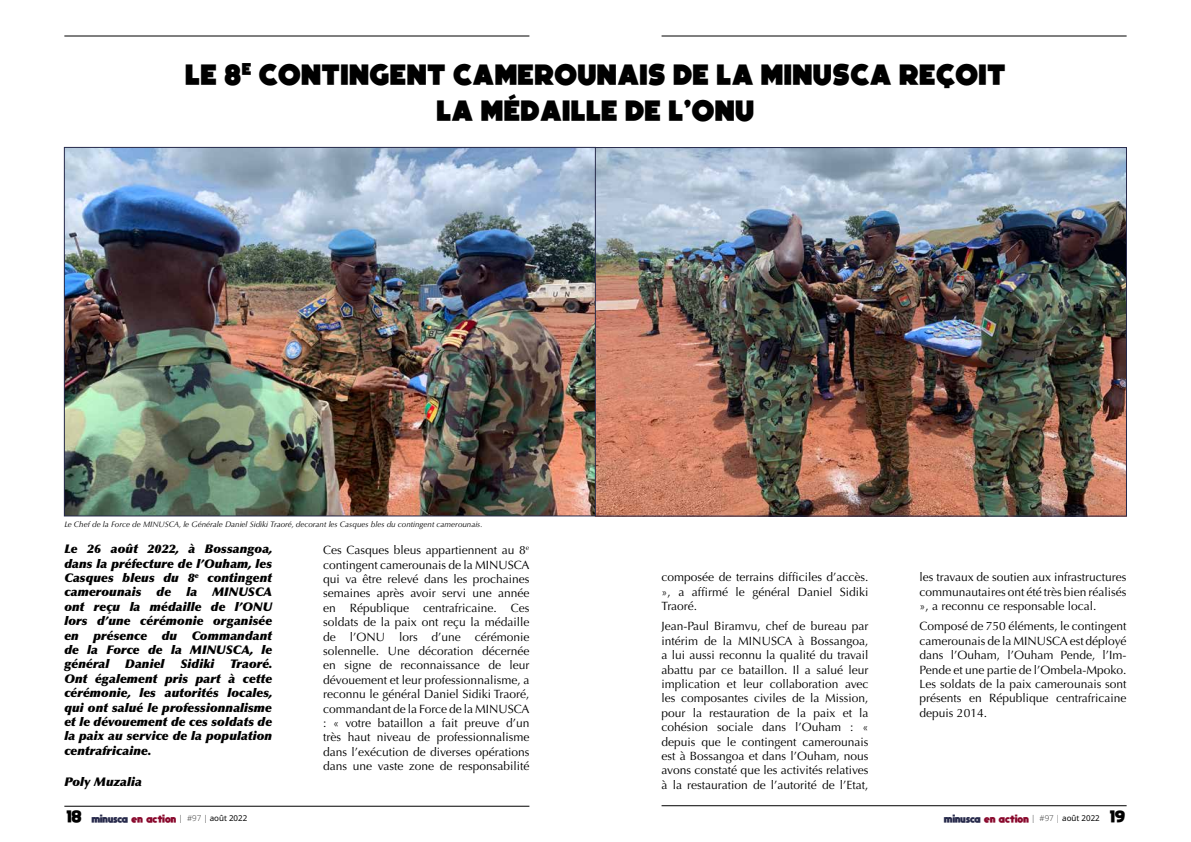
<style>
.page{position:relative;width:1191px;height:842px;background:#fff}
.page>*{position:absolute;margin:0;border:0;box-sizing:border-box;transform-origin:0 0}
.t1{font:30px/36px "Boldfinger";color:#000;text-align:center}
.t2{font:12px/14.4px "Optima LT Pro";color:#000;text-align:justify}
.t3{font:italic 900 12px/14.4px "Optima LT Pro";color:#000;text-align:justify}
.t4{font:italic 8px "Optima LT Pro";color:#000}
.t5{font:800 8px "moon get";color:#89082c}
.s1{font-size:12px;color:#000}
.s2{color:#272a4b}
.s3{font-family:"Noto Sans";font-weight:200;color:#000}
.s4{font-family:"Noto Sans";font-weight:400;color:#000}
</style>
<div class="page">
<hr style="left:64px;top:806px;width:465px;height:1px;background:#000">
<hr style="left:661px;top:805px;width:465px;height:1px;background:#000">
<hr style="left:64px;top:36px;width:465px;height:1px;background:#000">
<hr style="left:661px;top:36px;width:465px;height:1px;background:#000">
<img style="left:66px;top:149px;width:1058px;height:365px">
<h1 class="t1" style="left:185px;top:56px;width:822px">LE 8<sup>E</sup> CONTINGENT CAMEROUNAIS DE LA MINUSCA REÇOIT<br>LA MÉDAILLE DE L’ONU</h1>
<p class="t4" style="left:64px;top:519px;width:420px">Le Chef de la Force de MINUSCA, le Générale Daniel Sidiki Traoré, decorant les Casques bles du contingent camerounais.</p>
<p class="t3" style="left:64px;top:542px;width:210px">Le 26 août 2022, à Bossangoa, dans la préfecture de l’Ouham, les Casques bleus du 8<sup>e</sup> contingent camerounais</p>
<p class="t3" style="left:157px;top:585px;width:16px">de</p>
<p class="t3" style="left:186px;top:585px;width:12px">la</p>
<p class="t3" style="left:64px;top:585px;width:209px;text-indent:148px">MINUSCA ont reçu la médaille de l’ONU lors d’une cérémonie organisée en présence du Commandant de la Force de la MINUSCA, le général</p>
<p class="t3" style="left:64px;top:657px;width:210px;text-indent:166px">Traoré.<br>Ont également pris part à cette cérémonie, les autorités locales, qui ont salué le professionnalisme et le dévouement de ces soldats de la paix au service de la population centrafricaine.</p>
<p class="t3" style="left:64px;top:775px;width:79px">Poly Muzalia</p>
<p class="t3" style="left:125px;top:657px;width:41px">Daniel</p>
<p class="t3" style="left:180px;top:657px;width:35px">Sidiki</p>
<p class="t2" style="left:323px;top:543px;width:208px">Ces Casques bleus appartiennent au 8<sup>e </sup>contingent camerounais de la MINUSCA qui va être relevé dans les prochaines semaines après avoir servi une année en République centrafricaine. Ces soldats de la paix ont reçu la médaille de l’ONU lors d’une cérémonie solennelle. Une décoration décernée en signe de reconnaissance de leur dévouement et leur professionnalisme, a reconnu le général Daniel Sidiki Traoré, commandant de la Force de la MINUSCA : « votre bataillon a fait preuve d’un très haut niveau de professionnalisme dans l’exécution de diverses opérations dans une vaste zone de responsabilité</p>
<p class="t2" style="left:661px;top:570px;width:208px">composée de terrains difficiles d’accès. », a affirmé le général Daniel Sidiki Traoré.</p>
<p class="t2" style="left:661px;top:619px;width:208px">Jean-Paul Biramvu, chef de bureau par intérim de la MINUSCA à Bossangoa, a lui aussi reconnu la qualité du travail abattu par ce bataillon. Il a salué leur implication et leur collaboration avec les composantes civiles de la Mission, pour la restauration de la paix et la cohésion sociale dans l’Ouham : « depuis que le contingent camerounais est à Bossangoa et dans l’Ouham, nous avons constaté que les activités relatives à la restauration de l’autorité de l’Etat,</p>
<p class="t2" style="left:919px;top:570px;width:208px">les travaux de soutien aux infrastructures communautaires ont été très bien réalisés », a reconnu ce responsable local.</p>
<p class="t2" style="left:919px;top:619px;width:208px">Composé de 750 éléments, le contingent camerounais de la MINUSCA est déployé dans l’Ouham, l’Ouham Pende, l’Im-Pende et une partie de l’Ombela-Mpoko.<br>Les soldats de la paix camerounais sont présents en République centrafricaine depuis 2014.</p>
<p class="t5" style="left:67px;top:813px;width:182px"><span class="s1">18</span> <span class="s2">MINUSCA</span> EN ACTION <span class="s3">| #97 |</span> <span class="s4">août 2022</span></p>
<p class="t5" style="left:944px;top:813px;width:182px"><span class="s2">MINUSCA</span> EN ACTION <span class="s3">| #97 |</span> <span class="s4">août 2022</span> <span class="s1">19</span></p>
</div>
